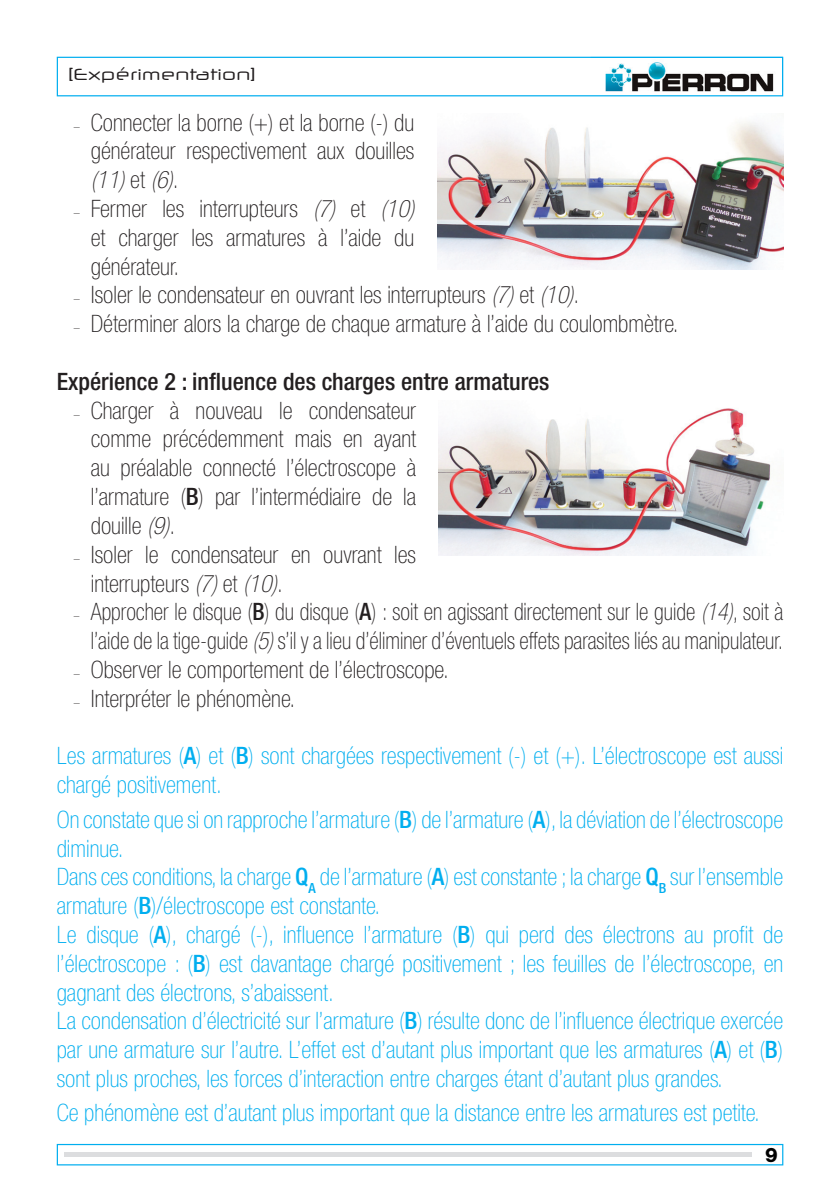
<style>
.page{position:relative;width:840px;height:1191px;background:#fff}
.page>*{position:absolute;margin:0;border:0;box-sizing:border-box;transform-origin:0 0}
.t1{font:100 condensed 24px/28.8px "Helvetica Neue LT Std";color:#00aeef}
.t2{font:100 condensed 24px/28.8px "Helvetica Neue LT Std";color:#231f20;text-align:justify}
.t3{font:100 condensed 24px/28.8px "Helvetica Neue LT Std";color:#231f20;text-align:right;scale:.94 1}
.t4{font:500 condensed 24px "Helvetica Neue LT Std";color:#231f20}
.t5{font:800 20px "Helvetica Neue LT Std";color:#000}
.t6{font:16px "Neuropol X Free";color:#231f20}
.s1{font-size:12px}
.s2{font-style:italic}
.s3{font-weight:500}
</style>
<div class="page">
<svg style="left:57px;top:57px;width:725px;height:39px"></svg>
<svg style="left:57px;top:1143px;width:725px;height:22px"></svg>
<img style="left:590px;top:56px;width:194px;height:36px">
<img style="left:590px;top:57px;width:192px;height:35px">
<div style="left:63px;top:1152px;width:688px;height:5px;background:#dcdddf"></div>
<img style="left:437px;top:122px;width:345px;height:147px">
<img style="left:438px;top:408px;width:333px;height:148px">
<p class="t6" style="left:68px;top:64px;width:189px">[Expérimentation]</p>
<p class="t2" style="left:91px;top:107px;width:325px;text-indent:-17px"><span class="s1">–</span> Connecter la borne (+) et la borne (-) du générateur respectivement aux douilles <span class="s2">(11)</span> et <span class="s2">(6)</span>.</p>
<p class="t2" style="left:91px;top:194px;width:325px;text-indent:-17px"><span class="s1">–</span> Fermer les interrupteurs <span class="s2">(7)</span> et <span class="s2">(10) </span>et charger les armatures à l’aide du générateur.</p>
<p class="t2" style="left:74px;top:280px;width:506px"><span class="s1">–</span> Isoler le condensateur en ouvrant les interrupteurs <span class="s2">(7)</span> et <span class="s2">(10)</span>.</p>
<p class="t2" style="left:74px;top:309px;width:606px"><span class="s1">–</span> Déterminer alors la charge de chaque armature à l’aide du coulombmètre.</p>
<p class="t4" style="left:57px;top:367px;width:494px">Expérience 2 : influence des charges entre armatures</p>
<p class="t2" style="left:91px;top:395px;width:326px;text-indent:-17px"><span class="s1">–</span> Charger à nouveau le condensateur comme précédemment mais en ayant au préalable connecté l’électroscope à l’armature (<span class="s3">B</span>) par l’intermédiaire de la douille <span class="s2">(9)</span>.</p>
<p class="t2" style="left:91px;top:539px;width:326px;text-indent:-17px"><span class="s1">–</span> Isoler le condensateur en ouvrant les interrupteurs <span class="s2">(7)</span> et <span class="s2">(10)</span>.</p>
<p class="t3" style="left:74px;top:597px;width:755px"><span class="s1">–</span> Approcher le disque (<span class="s3">B</span>) du disque (<span class="s3">A</span>) : soit en agissant directement sur le guide <span class="s2">(14)</span>, soit à l’aide de la tige-guide <span class="s2">(5)</span> s’il y a lieu d’éliminer d’éventuels effets parasites liés au manipulateur.</p>
<p class="t2" style="left:74px;top:655px;width:376px"><span class="s1">–</span> Observer le comportement de l’électroscope.</p>
<p class="t2" style="left:74px;top:683px;width:223px"><span class="s1">–</span> Interpréter le phénomène.</p>
<p class="t1" style="left:57px;top:741px;width:727px">Les armatures (<span class="s3">A</span>) et (<span class="s3">B</span>) sont chargées respectivement (-) et (+). L’électroscope est aussi chargé positivement.</p>
<p class="t1" style="left:57px;top:804px;width:727px">On constate que si on rapproche l’armature (<span class="s3">B</span>) de l’armature (<span class="s3">A</span>), la déviation de l’électroscope diminue.<br>Dans ces conditions, la charge <span class="s3">Q</span><sub>A</sub> de l’armature (<span class="s3">A</span>) est constante ; la charge <span class="s3">Q</span><sub>B</sub> sur l’ensemble armature (<span class="s3">B</span>)/électroscope est constante.<br>Le disque (<span class="s3">A</span>), chargé (-), influence l’armature (<span class="s3">B</span>) qui perd des électrons au profit de l’électroscope : (<span class="s3">B</span>) est davantage chargé positivement ; les feuilles de l’électroscope, en gagnant des électrons, s’abaissent.<br>La condensation d’électricité sur l’armature (<span class="s3">B</span>) résulte donc de l’influence électrique exercée par une armature sur l’autre. L’effet est d’autant plus important que les armatures (<span class="s3">A</span>) et (<span class="s3">B</span>) sont plus proches, les forces d’interaction entre charges étant d’autant plus grandes.</p>
<p class="t1" style="left:57px;top:1098px;width:704px">Ce phénomène est d’autant plus important que la distance entre les armatures est petite.</p>
<p class="t5" style="left:764px;top:1142px;width:14px">9</p>
</div>
